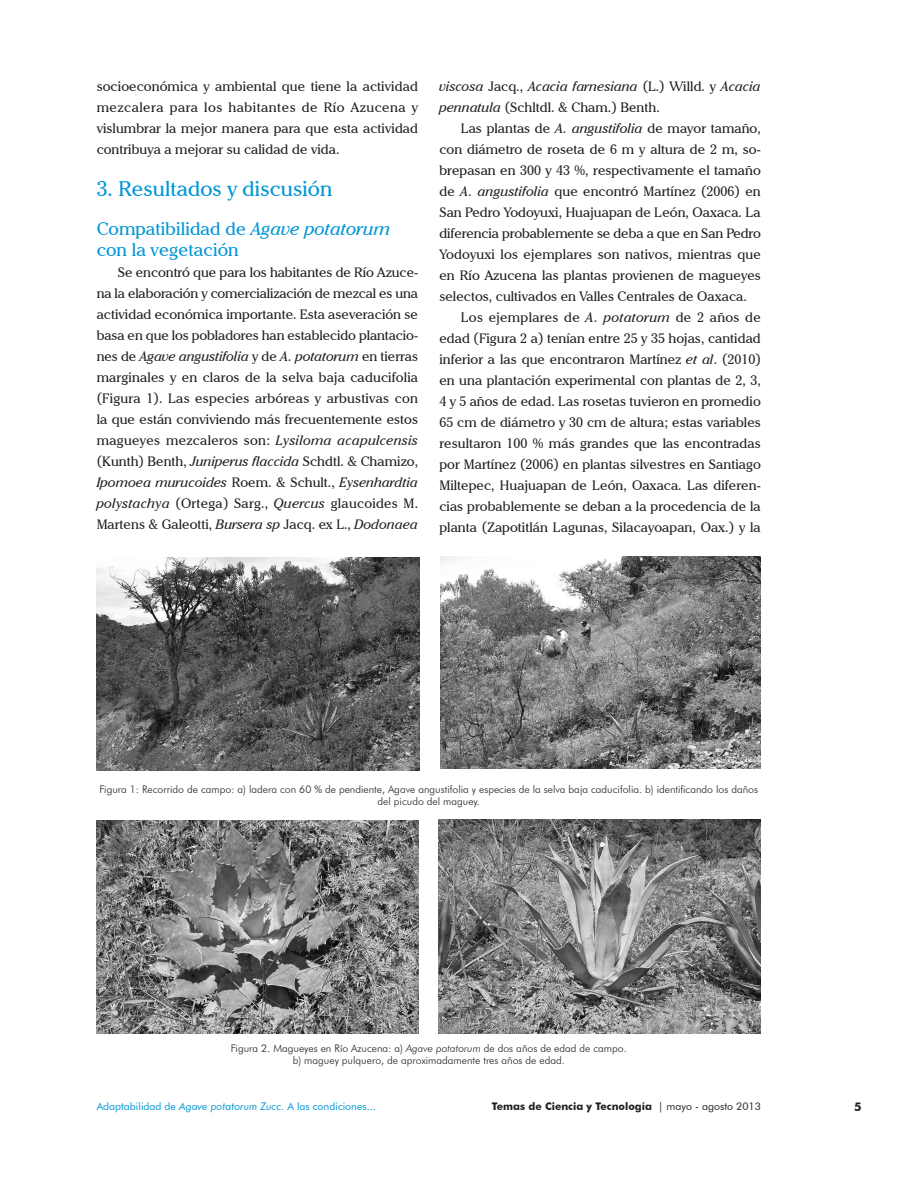
<style>
.page{position:relative;width:918px;height:1188px;background:#fff}
.page>*{position:absolute;margin:0;border:0;box-sizing:border-box;transform-origin:0 0}
._1__subcabeza{font:21px "Cheltenham IT Cby BT";color:#0196d7}
._1__subcabeza2{font:18px/21px "Cheltenham IT Cby BT";color:#0196d7}
.cuerpo{font:13.5px/21px "Cheltenham IT Cby BT";color:#231f20;text-align:justify}
.Cuerpo_1er_línea{font:13.5px/21px "Cheltenham IT Cby BT";color:#231f20;text-align:justify}
.t1{font:700 12px "Futura BT";color:#231f20}
.grafica{font:300 10.5px/12px "Futura BT";color:#231f20;text-align:center}
.t2{font:10.5px "Futura BT";color:#0196d7}
.t3{font:700 10.5px "Futura BT";color:#231f20}
.s1{font-style:italic}
.s2{font-weight:400}
</style>
<div class="page">
<img style="left:441px;top:557px;width:320px;height:212px">
<img style="left:97px;top:557px;width:322px;height:214px">
<img style="left:97px;top:820px;width:322px;height:214px">
<img style="left:438px;top:820px;width:323px;height:214px">
<p class="cuerpo" style="left:97px;top:75px;width:323px">socioeconómica y ambiental que tiene la actividad mezcalera para los habitantes de Río Azucena y vislumbrar la mejor manera para que esta actividad contribuya a mejorar su calidad de vida.</p>
<p class="_1__subcabeza" style="left:97px;top:175px;width:237px">3. Resultados y discusión</p>
<p class="_1__subcabeza2" style="left:97px;top:218px;width:295px">Compatibilidad de <span class="s1">Agave potatorum </span>con la vegetación</p>
<p class="cuerpo" style="left:97px;top:261px;width:323px;text-indent:21px">Se encontró que para los habitantes de Río Azuce&shy;na la elaboración y comercialización de mezcal es una actividad económica importante. Esta aseveración se basa en que los pobladores han establecido plantacio&shy;nes de <span class="s1">Agave angustifolia</span> y de <span class="s1">A. potatorum</span> en tierras marginales y en claros de la selva baja caducifolia (Figura 1). Las especies arbóreas y arbustivas con la que están conviviendo más frecuentemente estos magueyes mezcaleros son: <span class="s1">Lysiloma acapulcensis </span>(Kunth) Benth, <span class="s1">Juniperus flaccida</span> Schdtl. &amp; Chamizo, <span class="s1">Ipomoea murucoides</span> Roem. &amp; Schult., <span class="s1">Eysenhardtia polystachya</span> (Ortega) Sarg., <span class="s1">Quercus</span> glaucoides M.<br>Martens &amp; Galeotti, <span class="s1">Bursera sp</span> Jacq. ex L., <span class="s1">Dodonaea</span></p>
<p class="cuerpo" style="left:439px;top:75px;width:323px"><span class="s1">viscosa</span> Jacq., <span class="s1">Acacia farnesiana</span> (L.) Willd. y <span class="s1">Acacia pennatula</span> (Schltdl. &amp; Cham.) Benth.</p>
<p class="Cuerpo_1er_línea" style="left:439px;top:117px;width:323px;text-indent:21px">Las plantas de <span class="s1">A. angustifolia</span> de mayor tamaño, con diámetro de roseta de 6 m y altura de 2 m, so&shy;brepasan en 300 y 43 %, respectivamente el tamaño de <span class="s1">A. angustifolia</span> que encontró Martínez (2006) en San Pedro Yodoyuxi, Huajuapan de León, Oaxaca. La diferencia probablemente se deba a que en San Pedro Yodoyuxi los ejemplares son nativos, mientras que en Río Azucena las plantas provienen de magueyes selectos, cultivados en Valles Centrales de Oaxaca.</p>
<p class="cuerpo" style="left:439px;top:306px;width:323px;text-indent:21px">Los ejemplares de <span class="s1">A. potatorum</span> de 2 años de edad (Figura 2 a) tenían entre 25 y 35 hojas, cantidad inferior a las que encontraron Martínez <span class="s1">et al</span>. (2010) en una plantación experimental con plantas de 2, 3, 4 y 5 años de edad. Las rosetas tuvieron en promedio 65 cm de diámetro y 30 cm de altura; estas variables resultaron 100 % más grandes que las encontradas por Martínez (2006) en plantas silvestres en Santiago Miltepec, Huajuapan de León, Oaxaca. Las diferen&shy;cias probablemente se deban a la procedencia de la planta (Zapotitlán Lagunas, Silacayoapan, Oax.) y la</p>
<p class="grafica" style="left:99px;top:783px;width:660px">Figura 1: Recorrido de campo: a) ladera con 60 % de pendiente, Agave angustifolia y especies de la selva baja caducifolia. b) identificando los daños del picudo del maguey.</p>
<p class="grafica" style="left:231px;top:1042px;width:398px">Figura 2. Magueyes en Río Azucena: a) <span class="s1">Agave potatorum</span> de dos años de edad de campo.</p>
<p class="grafica" style="left:293px;top:1054px;width:274px">b) maguey pulquero, de aproximadamente tres años de edad.</p>
<p class="t2" style="left:97px;top:1100px;width:281px">Adaptabilidad de <span class="s1">Agave potatorum Zucc.</span> A las condiciones...</p>
<p class="t3" style="left:492px;top:1100px;width:271px">Temas de Ciencia y Tecnología <span class="s2">| mayo - agosto 2013</span></p>
<p class="t1" style="left:854px;top:1100px;width:9px">5</p>
</div>
